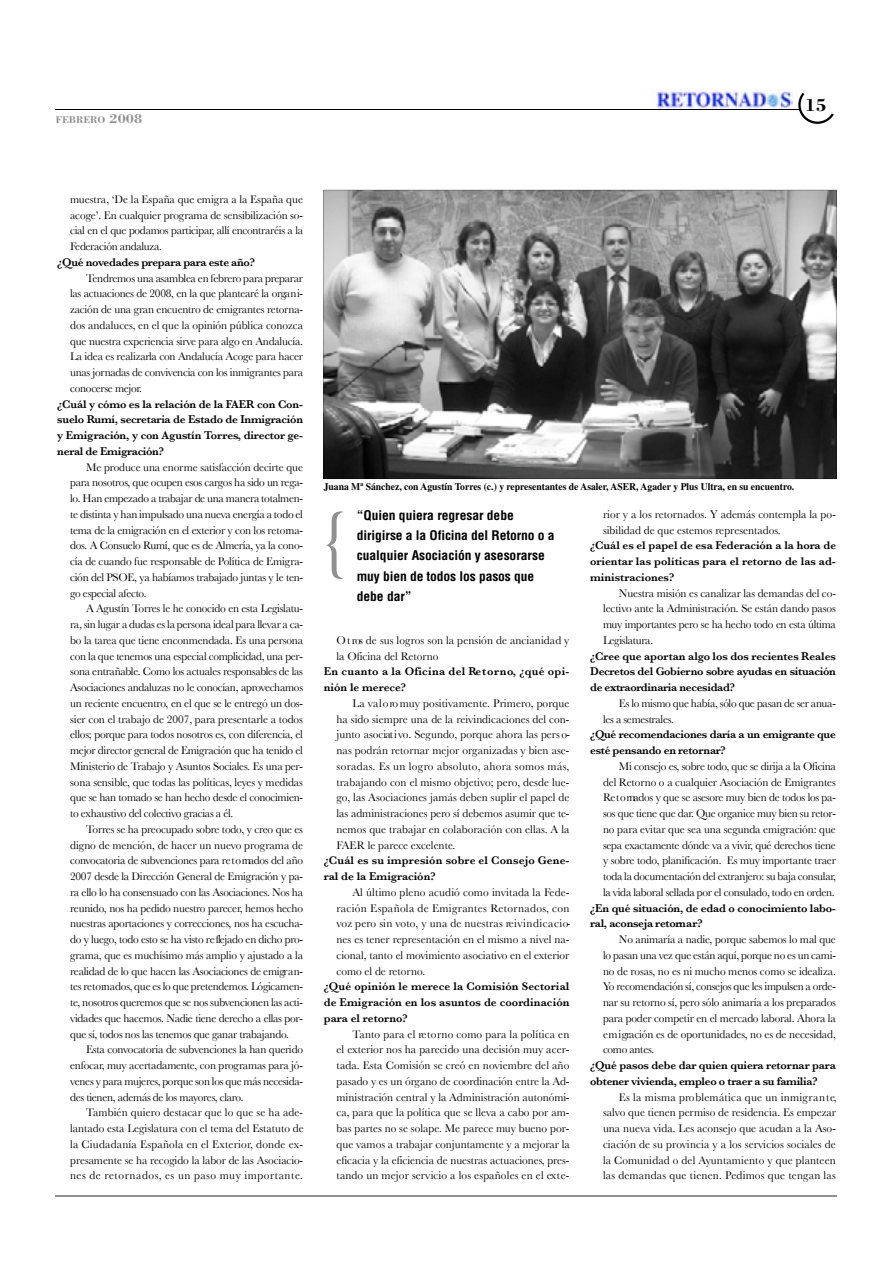
<style>
.page{position:relative;width:893px;height:1263px;background:#fff}
.page>*{position:absolute;margin:0;border:0;box-sizing:border-box;transform-origin:0 0}
.t1{font:78.75px "Times";color:#919191;scale:.85 1}
.t2{font:700 18px "Bodoni";color:#000}
.t3{font:700 condensed 12.9px/20.2px "Helvetica";letter-spacing:-.005em;color:#000;scale:1.05 1}
.t4{font:11.55px/15.8px "Baskerville";letter-spacing:-.02em;color:#000;text-align:justify}
.t5{font:600 11.55px/15.8px "Baskerville";letter-spacing:-.015em;color:#000;text-align:justify}
.t6{font:11.55px/15.8px "Baskerville";color:#000}
.t7{font:600 11.55px/15.8px "Baskerville";letter-spacing:.01em;color:#000}
.t8{font:600 11.55px/15.8px "Baskerville";letter-spacing:.02em;color:#000}
.t9{font:700 10.05px "Times";color:#000;scale:.95 1}
.t10{font:700 10.05px "Bodoni";color:#919191}
.s1{font-size:13.5px}
</style>
<div class="page">
<img style="left:653px;top:89px;width:139px;height:20px">
<hr style="left:55px;top:109px;width:780px;height:1px;background:#000">
<svg style="left:798px;top:93px;width:37px;height:31px"></svg>
<svg style="left:324px;top:190px;width:512px;height:289px;background:#787878"></svg>
<hr style="left:55px;top:1196px;width:781px;height:1px;background:#919191">
<p class="t10" style="left:56px;top:116px;width:88px">FEBRERO <span class="s1">2008</span></p>
<h2 class="t2" style="left:805px;top:99px;width:23px">15</h2>
<p class="t4" style="left:70px;top:191px;width:234px">muestra, ‘De la España que emigra a la España que acoge’. En cualquier pro grama de sensibilización so&shy;cial en el que podamos participar, allí encontraréis a la Federación andaluza.</p>
<p class="t5" style="left:57px;top:254px;width:199px">¿Qué novedades prepara para este año?</p>
<p class="t4" style="left:70px;top:270px;width:234px;text-indent:16px">Te n d remos una asamblea en febre ro para prep a ra r las actuaciones de 2008, en la que plantearé la orga n i&shy;zación de una gran encuentro de emigrantes re to rn a&shy;dos andaluces, en el que la opinión pública conoz c a que nuestra experiencia sirve para algo en Andalucía.<br>La idea es re a liz a rla con Andalucía Acoge para hacer unas jornadas de conv ivencia con los inmigrantes para c o n o c e rse mejor.</p>
<p class="t5" style="left:57px;top:396px;width:247px">¿Cuál y cómo es la relación de la FAER con Con&shy;suelo Rumí, secretaria de Estado de Inmigr a c ió n y Emigración, y con Agustín To rr e s, director ge&shy;neral de Emigración?</p>
<p class="t4" style="left:70px;top:459px;width:234px;text-indent:16px">Me produce una enorme satisfacción decirte que para nosotro s, que ocupen esos cargos ha sido un re ga&shy;lo. Han empezado a trabajar de una manera totalmen&shy;te distinta y han impulsado una nu eva energía a todo el tema de la emigración en el exterior y con los re to rn a&shy;d o s. A Consuelo Rumí, que es de Almería, ya la cono&shy;cía de cuando fue re sp o n sa ble de Política de Emigra&shy;ción del PSOE, ya habíamos trabajado juntas y le ten&shy;go especial afecto.</p>
<p class="t4" style="left:70px;top:601px;width:234px;text-indent:16px">A Agustín To rres le he conocido en esta Legislatu&shy;ra, sin lugar a dudas es la persona ideal para llevar a ca&shy;bo la tarea que tiene enconmendada. Es una perso n a con la que tenemos una especial complicidad, una per&shy;sona entrañable. Como los actuales re sp o n sa bles de las Asociaciones andaluzas no le conocían, aprove ch a m o s un reciente encuentro, en el que se le entregó un dos&shy;sier con el trabajo de 2007, para pre se n ta rle a todos ellos; porque para todos nosotros es, con diferencia, el mejor director general de Emigración que ha tenido el Ministerio de Trabajo y Asuntos Sociales. Es una per&shy;sona sensible, que todas las políticas, leyes y medidas que se han tomado se han hecho desde el conocimien&shy;to ex h a u stivo del colectivo gracias a él.</p>
<p class="t4" style="left:70px;top:821px;width:234px;text-indent:16px">To rres se ha preocupado sobre todo, y creo que es digno de mención, de hacer un nu evo pro grama de c o nvo c atoria de subvenciones para re t o rnados del año 2007 desde la Dirección General de Emigración y pa&shy;ra ello lo ha consensuado con las Asociaciones. Nos ha re u n id o, nos ha pedido nu e stro pare c e r, hemos hech o nuestras aportaciones y corre c c io n e s, nos ha escuch a&shy;do y luego, todo esto se ha visto re flejado en dicho pro&shy;grama, que es mu chísimo más amplio y ajustado a la realidad de lo que hacen las Asociaciones de emigr a n&shy;tes re to rn a d o s, que es lo que pre te n d e m o s. Lógicamen&shy;te, nosotros queremos que se nos subvencionen las acti&shy;vidades que hacemos. Nadie tiene dere cho a ellas por&shy;que sí, todos nos las tenemos que ganar trabajando.</p>
<p class="t4" style="left:70px;top:1042px;width:234px;text-indent:16px">Esta convo c atoria de subvenciones la han querido e n fo c a r, muy acertadamente, con pro gramas para jó&shy;venes y para mu je re s, porque son los que más necesida&shy;des tienen, además de los mayo re s, claro.</p>
<p class="t4" style="left:70px;top:1105px;width:235px;text-indent:16px">También quiero destacar que lo que se ha ade&shy;lantado esta Legislatura con el tema del Estatuto de la Ciudadanía Española en el Exterior, donde ex&shy;presamente se ha recogido la labor de las Asociacio&shy;nes de re t o rn a d o s, es un paso muy importante.</p>
<p class="t9" style="left:324px;top:483px;width:496px">Juana Mª Sánchez, con Agustín Torres (c.) y representantes de Asaler, ASER, Agader y Plus Ultra, en su encuentro.</p>
<h1 class="t1" style="left:319px;top:510px;width:39px">{</h1>
<p class="t3" style="left:357px;top:506px;width:190px">“Quien quiera regresar debe dirigirse a la Oficina del Retorno o a cualquier Asociación y asesorarse muy bien de todos los pasos que debe dar”</p>
<p class="t6" style="left:603px;top:506px;width:234px">rior y a los re to rn a d o s. Y además contempla la po&shy;sibilidad de que estemos representados.</p>
<p class="t5" style="left:590px;top:538px;width:247px">¿Cuál es el papel de esa Federación a la hora de orientar las políticas para el retorno de las ad&shy;ministraciones?</p>
<p class="t4" style="left:603px;top:585px;width:234px;text-indent:16px">Nuestra misión es canalizar las demandas del co&shy;le c tivo ante la Administración. Se están dando pasos muy importantes pero se ha hecho todo en esta última L e g islatu ra .</p>
<p class="t5" style="left:590px;top:648px;width:247px">¿Cree que aportan algo los dos recientes Re a le s Decretos del Gobierno sobre ayudas en situación de ex tr a o rdinaria necesidad?</p>
<p class="t4" style="left:603px;top:695px;width:234px;text-indent:16px">Es lo mismo que había, sólo que pasan de ser anu a&shy;les a semestrales.</p>
<p class="t5" style="left:590px;top:727px;width:247px">¿Qué recomendaciones daría a un emigrante que esté pensando en retorn a r ?</p>
<p class="t4" style="left:603px;top:758px;width:234px;text-indent:16px">Mi consejo es, sobre todo, que se dirija a la Oficina del Re to rno o a cualquier Asociación de Emigra n te s Re t o rnados y que se asesore muy bien de todos los pa&shy;sos que tiene que dar. Que organice muy bien su re to r&shy;no para evitar que sea una segunda emigración: que sepa exactamente dónde va a vivir, qué dere chos tiene y sobre todo, planificación. Es muy importante traer toda la documentación del ex tra n je ro: su baja consular, la vida laboral sellada por el consulado, todo en ord e n .</p>
<p class="t5" style="left:590px;top:900px;width:247px">¿En qué situación, de edad o conocimiento lab o&shy;ral, aconseja retorn a r ?</p>
<p class="t4" style="left:603px;top:932px;width:234px;text-indent:16px">No animaría a nadie, porque sabemos lo mal que lo pasan una vez que están aquí, porque no es un cami&shy;no de ro sa s, no es ni mu cho menos como se idealiza.<br>Yo recomendación sí, consejos que les impulsen a ord e&shy;nar su re to rno sí, pero sólo animaría a los prep a ra d o s para poder competir en el mercado laboral. Ahora la e m igración es de oportunidades, no es de necesidad, como antes.</p>
<p class="t5" style="left:590px;top:1058px;width:247px">¿Qué pasos debe dar quien quiera retornar para obtener vivienda, empleo o traer a su familia?</p>
<p class="t4" style="left:603px;top:1089px;width:235px;text-indent:16px">Es la misma pro blemática que un inmigr a n t e, salvo que tienen permiso de residencia. Es empezar una nu eva vida. Les aconsejo que acudan a la Aso&shy;ciación de su provincia y a los servicios sociales de la Comunidad o del Ayuntamiento y que planteen las demandas que tienen. Pedimos que tengan las</p>
<p class="t6" style="left:336px;top:632px;width:234px">O t ros de sus logros son la pensión de ancianidad y la Oficina del Retorno</p>
<p class="t8" style="left:324px;top:664px;width:247px">En cuanto a la Oficina del Re t o rn o, ¿qué opi&shy;nión le merece?</p>
<p class="t4" style="left:336px;top:695px;width:235px;text-indent:16px">La va l o ro muy positiva m e n te. Primero, porq u e ha sido siempre una de la reivindicaciones del con&shy;junto asociat i vo. Segundo, porque ahora las pers o&shy;nas podrán re to rnar mejor organizadas y bien ase&shy;s o r a d a s. Es un logro absoluto, ahora somos más, trabajando con el mismo objetivo; pero, desde lue&shy;g o, las Asociaciones jamás deben suplir el papel de las administraciones pero sí debemos asumir que te&shy;nemos que trabajar en colaboración con ellas. A la FAER le parece excelente.</p>
<p class="t7" style="left:324px;top:853px;width:247px">¿Cuál es su impresión sobre el Consejo Gene&shy;ral de la Emigración?</p>
<p class="t4" style="left:336px;top:884px;width:235px;text-indent:16px">Al último pleno acudió como invitada la Fe d e&shy;ración Española de Emigrantes Re to rn a d o s, con voz pero sin vo to, y una de nuestras re iv in d ic a c io&shy;nes es tener rep resentación en el mismo a nivel na&shy;cional, tanto el movimiento asociativo en el exterior como el de retorno.</p>
<p class="t5" style="left:324px;top:979px;width:247px">¿Qué opinión le merece la Comisión Sectorial de Emigración en los asuntos de coord in a c ió n para el retorno?</p>
<p class="t4" style="left:336px;top:1026px;width:235px;text-indent:16px">Tanto para el re to rno como para la política en el exterior nos ha parecido una decisión muy acer&shy;tada. Esta Comisión se creó en nov ie m b re del año pasado y es un órgano de coordinación entre la Ad&shy;ministración central y la Administración autonómi&shy;ca, para que la política que se lleva a cabo por am&shy;bas partes no se solape. Me parece muy bueno por&shy;que vamos a trabajar conjuntamente y a mejorar la eficacia y la eficiencia de nuestras actuaciones, pres&shy;tando un mejor servicio a los españoles en el ex t e-</p>
</div>
